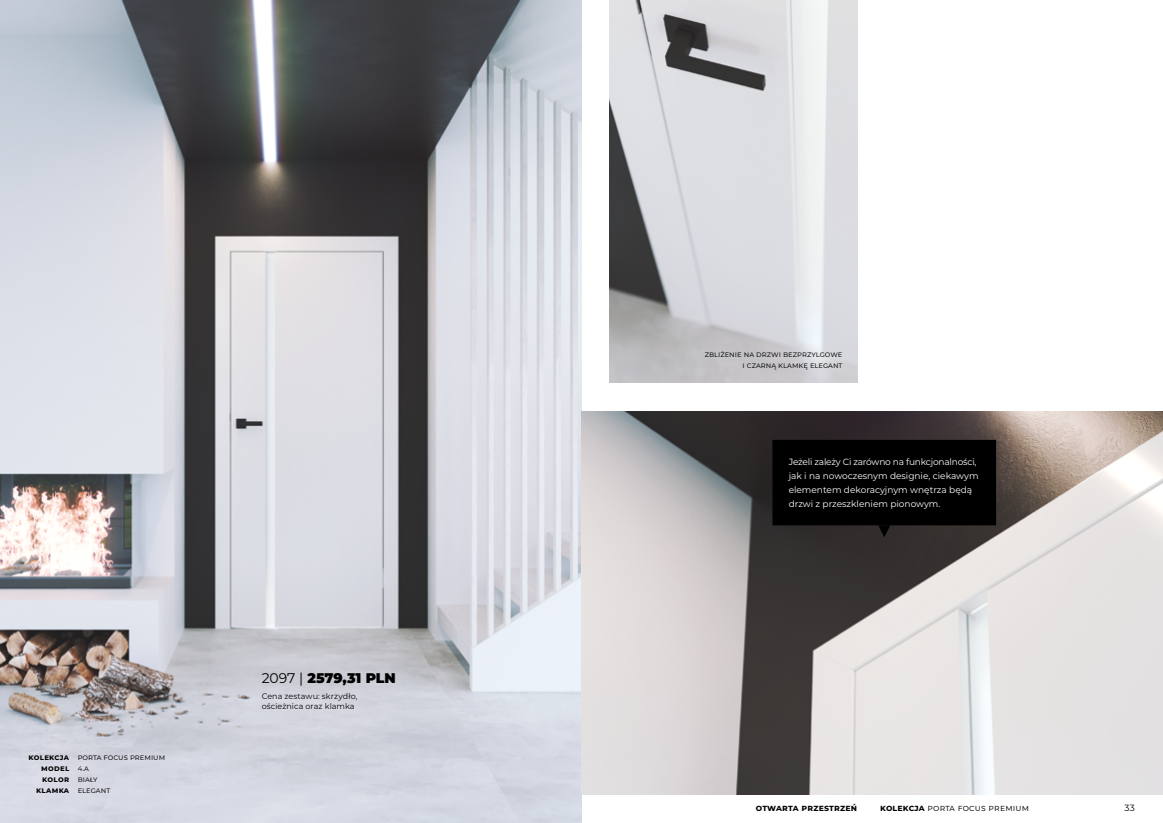
<style>
.page{position:relative;width:1163px;height:823px;background:#fff}
.page>*{position:absolute;margin:0;border:0;box-sizing:border-box;transform-origin:0 0}
.t1{font:900 14px "Montserrat";color:#000}
.t2{font:9px/14px "Montserrat";letter-spacing:-.015em;color:#fff}
.t3{font:9px "Montserrat";letter-spacing:.02em;color:#000}
.t4{font:700 9px "Montserrat";letter-spacing:.02em;color:#000}
.t5{font:8px/11px "Montserrat";color:#000}
.t6{font:700 8px/11px "Montserrat";letter-spacing:.04em;color:#000;text-align:right}
.s1{font-size:7px}
.s2{font-weight:400}
.s3{font-weight:700}
</style>
<div class="page">
<img style="left:0;top:0;width:581px;height:822px">
<img style="left:609px;top:0;width:248px;height:382px">
<img style="left:581px;top:411px;width:581px;height:383px">
<svg style="left:772px;top:439px;width:223px;height:98px"></svg>
<p class="t6" style="left:28px;top:751px;width:42px">kol ekcja model kolor klamka</p>
<p class="t5" style="left:78px;top:751px;width:89px">porta focus premium<br><span class="s1">4</span>.a<br>biały<br>elegant</p>
<h1 class="t1" style="left:261px;top:666px;width:136px"><span class="s2">2097 |</span> 2579,31 PLN</h1>
<p class="t5" style="left:261px;top:690px;width:97px;line-height:10px">Cena zestawu: skrzydło, ościeżnica oraz klamka</p>
<p class="t5" style="left:704px;top:348px;width:139px;text-align:right">zbliżenie na drzwi bezprzylgowe i czarną klamkę elegant</p>
<p class="t2" style="left:788px;top:454px;width:191px">Jeżeli zależy Ci zarówno na funkcjonalności, jak i na nowoczesnym designie, ciekawym elementem dekoracyjnym wnętrza będą drzwi z przeszkleniem pionowym.</p>
<p class="t4" style="left:755px;top:800px;width:103px">otwarta przestrzeń</p>
<p class="t3" style="left:880px;top:800px;width:150px"><span class="s3">kolekcja</span> porta focus premium</p>
<p class="t3" style="left:1124px;top:800px;width:12px">33</p>
</div>
